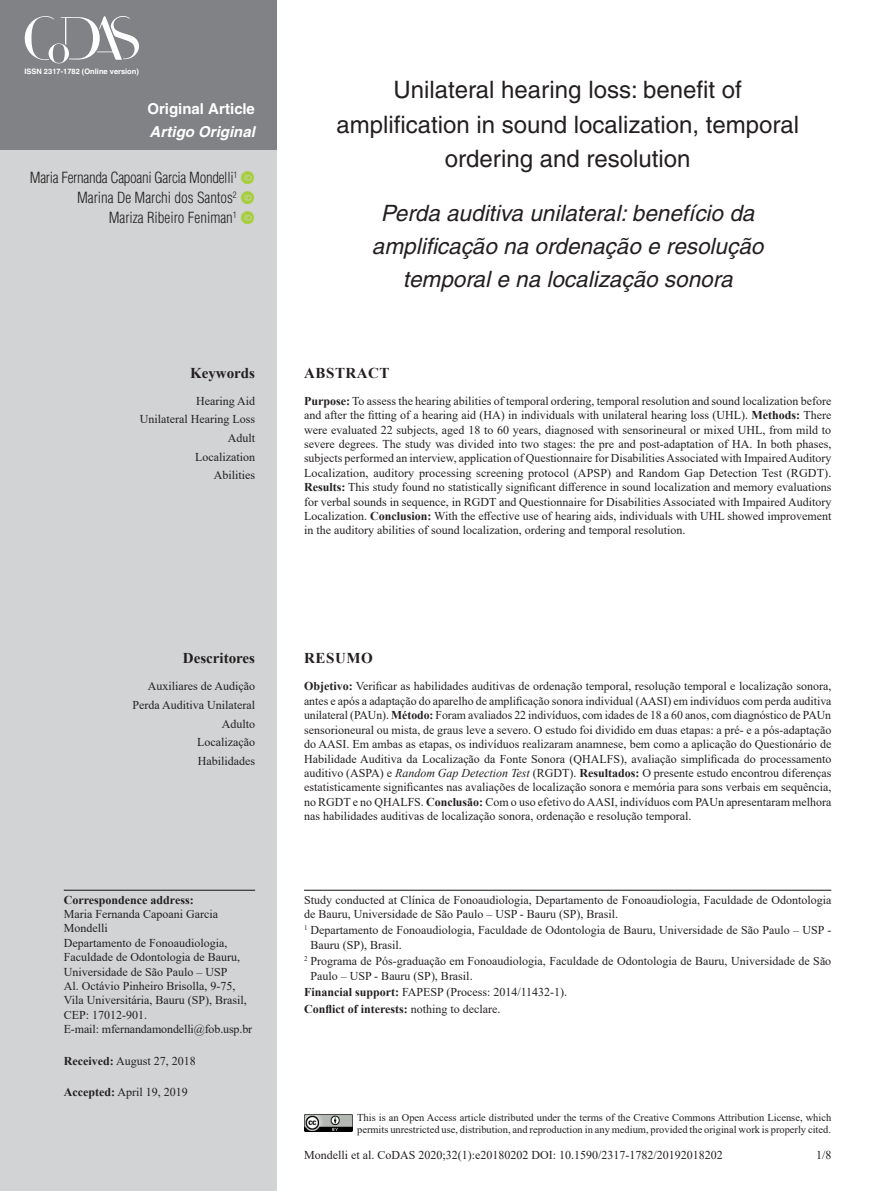
<style>
.page{position:relative;width:893px;height:1191px;background:#fff}
.page>*{position:absolute;margin:0;border:0;box-sizing:border-box;transform-origin:0 0}
.ArticleTitle{font:24px/34.5px "Helvetica";color:#231f20;text-align:center}
.ArticleTitle-Trans1{font:italic 22.5px/33px "Helvetica";color:#231f20;text-align:center}
.Authors{font:300 condensed 15px "Helvetica";color:#231f20}
.Authors-2{font:300 condensed 15px "Helvetica";letter-spacing:-.02em;color:#231f20}
.t1{font:700 15px "Helvetica";color:#fff}
.t2{font:italic 700 15px "Helvetica";color:#fff}
.KeywordsTitle-Trans1{font:700 15px "Times New Roman";color:#231f20}
.KeywordsTitle{font:700 15px "Times New Roman";color:#231f20}
.AbstractTitle{font:700 15px "Times New Roman";letter-spacing:.035em;color:#231f20}
.AbstractTitle-Trans1{font:700 15px "Times New Roman";letter-spacing:.035em;color:#231f20}
.Abstract-Trans1{font:12px/14.4px "Times New Roman";color:#231f20;text-align:justify}
.Abstract{font:12px/14.4px "Times New Roman";color:#231f20;text-align:justify}
.Correspondence{font:12px/14.4px "Times New Roman";color:#231f20}
.Affiliations{font:12px/14.4px "Times New Roman";color:#231f20}
.fnArticleOther{font:12px/14.4px "Times New Roman";color:#231f20}
.Keywords-Trans1{font:12px "Times New Roman";color:#231f20}
.Keywords{font:12px "Times New Roman";color:#231f20}
.fnFinancial-disclosu{font:12px "Times New Roman";color:#231f20}
.History{font:12px "Times New Roman";color:#231f20}
.fnConflict{font:700 12px "Times New Roman";color:#231f20}
.pubNameFooter{font:10.5px/12.6px "Times New Roman";color:#231f20}
.t3{font:700 7.5px "Helvetica";color:#fff}
.s1{font-weight:700}
.s2{font-style:italic}
.s3{font-weight:400}
</style>
<div class="page">
<div style="left:0;top:149px;width:276px;height:1042px;background:#d1d3d4"></div>
<div style="left:0;top:0;width:276px;height:149px;background:#808285"></div>
<img style="left:304px;top:1114px;width:48px;height:17px">
<svg style="left:24px;top:16px;width:115px;height:48px"></svg>
<hr style="left:64px;top:889px;width:191px;height:1px;background:#231f20">
<hr style="left:304px;top:889px;width:527px;height:1px;background:#231f20">
<p class="t3" style="left:24px;top:66px;width:116px">ISSN 2317-1782 (Online version)</p>
<p class="t1" style="left:147px;top:100px;width:109px">Original Article</p>
<p class="t2" style="left:150px;top:122px;width:107px">Artigo Original</p>
<p class="Authors-2" style="left:30px;top:168px;width:209px">Maria Fernanda Capoani Garcia Mondelli<sup>1</sup></p>
<p class="Authors" style="left:77px;top:188px;width:161px">Marina De Marchi dos Santos<sup>2</sup></p>
<p class="Authors" style="left:109px;top:208px;width:130px">Mariza Ribeiro Feniman<sup>1</sup></p>
<p class="KeywordsTitle" style="left:190px;top:362px;width:66px">Keywords</p>
<p class="Keywords" style="left:196px;top:392px;width:60px">Hearing Aid</p>
<p class="Keywords" style="left:140px;top:411px;width:117px">Unilateral Hearing Loss</p>
<p class="Keywords" style="left:228px;top:429px;width:29px">Adult</p>
<p class="Keywords" style="left:195px;top:448px;width:61px">Localization</p>
<p class="Keywords" style="left:214px;top:467px;width:43px">Abilities</p>
<p class="KeywordsTitle-Trans1" style="left:183px;top:647px;width:74px">Descritores</p>
<p class="Keywords-Trans1" style="left:148px;top:678px;width:109px">Auxiliares de Audição</p>
<p class="Keywords-Trans1" style="left:132px;top:696px;width:124px">Perda Auditiva Unilateral</p>
<p class="Keywords-Trans1" style="left:222px;top:715px;width:35px">Adulto</p>
<p class="Keywords-Trans1" style="left:197px;top:734px;width:59px">Localização</p>
<p class="Keywords-Trans1" style="left:198px;top:752px;width:59px">Habilidades</p>
<p class="Correspondence" style="left:64px;top:892px;width:190px"><span class="s1">Correspondence address:<br></span>Maria Fernanda Capoani Garcia<br>Mondelli<br>Departamento de Fonoaudiologia,<br>Faculdade de Odontologia de Bauru,<br>Universidade de São Paulo – USP<br>Al. Octávio Pinheiro Brisolla, 9-75,<br>Vila Universitária, Bauru (SP), Brasil,<br>CEP: 17012-901.<br>E-mail: mfernandamondelli@fob.usp.br</p>
<p class="History" style="left:64px;top:1052px;width:133px"><span class="s1">Received:</span> August 27, 2018</p>
<p class="History" style="left:64px;top:1083px;width:125px"><span class="s1">Accepted:</span> April 19, 2019</p>
<p class="ArticleTitle" style="left:336px;top:72px;width:464px">Unilateral hearing loss: benefit of amplification in sound localization, temporal ordering and resolution</p>
<p class="ArticleTitle-Trans1" style="left:372px;top:197px;width:393px">Perda auditiva unilateral: benefício da amplificação na ordenação e resolução temporal e na localização sonora</p>
<p class="AbstractTitle" style="left:304px;top:362px;width:87px">ABSTRACT</p>
<p class="Abstract" style="left:304px;top:393px;width:529px"><span class="s1">Purpose:</span> To assess the hearing abilities of temporal ordering, temporal resolution and sound localization before and after the fitting of a hearing aid (HA) in individuals with unilateral hearing loss (UHL). <span class="s1">Methods:</span> There were evaluated 22 subjects, aged 18 to 60 years, diagnosed with sensorineural or mixed UHL, from mild to severe degrees. The study was divided into two stages: the pre and post-adaptation of HA. In both phases, subjects performed an interview, application of Questionnaire for Disabilities Associated with Impaired Auditory Localization, auditory processing screening protocol (APSP) and Random Gap Detection Test (RGDT).<br><span class="s1">Results:</span> This study found no statistically significant difference in sound localization and memory evaluations for verbal sounds in sequence, in RGDT and Questionnaire for Disabilities Associated with Impaired Auditory Localization. <span class="s1">Conclusion:</span> With the effective use of hearing aids, individuals with UHL showed improvement in the auditory abilities of sound localization, ordering and temporal resolution.</p>
<p class="AbstractTitle-Trans1" style="left:304px;top:647px;width:70px">RESUMO</p>
<p class="Abstract-Trans1" style="left:304px;top:679px;width:529px"><span class="s1">Objetivo:</span> Verificar as habilidades auditivas de ordenação temporal, resolução temporal e localização sonora, antes e após a adaptação do aparelho de amplificação sonora individual (AASI) em indivíduos com perda auditiva unilateral (PAUn). <span class="s1">Método:</span> Foram avaliados 22 indivíduos, com idades de 18 a 60 anos, com diagnó stico de PAUn sensorioneural ou mista, de graus leve a severo. O estudo foi dividido em duas etapas: a pré- e a pó s-adaptação do AASI. Em ambas as etapas, os indivíduos realizaram anamnese, bem como a aplicação do Questionário de Habilidade Auditiva da Localização da Fonte Sonora (QHALFS), avaliação simplificada do processamento auditivo (ASPA) e <span class="s2">Random Gap Detection Test</span> (RGDT). <span class="s1">Resultados:</span> O presente estudo encontrou diferenç as estatisticamente significantes nas avaliações de localização sonora e memória para sons verbais em sequência, no RGDT e no QHALFS. <span class="s1">Conclusão:</span> Com o uso efetivo do AASI, indivíduos com PAUn apresentaram melhora nas habilidades auditivas de localização sonora, ordenação e resolução temporal.</p>
<p class="fnArticleOther" style="left:304px;top:892px;width:529px">Study conducted at Clínica de Fonoaudiologia, Departamento de Fonoaudiologia, Faculdade de Odontologia de Bauru, Universidade de São Paulo – USP - Bauru (SP), Brasil.</p>
<p class="Affiliations" style="left:310px;top:923px;width:522px;text-indent:-6px"><sup>1</sup> Departamento de Fonoaudiologia, Faculdade de Odontologia de Bauru, Universidade de São Paulo – USP -<br>Bauru (SP), Brasil.</p>
<p class="Affiliations" style="left:310px;top:953px;width:522px;text-indent:-6px"><sup>2</sup> Programa de Pós-graduação em Fonoaudiologia, Faculdade de Odontologia de Bauru, Universidade de São<br>Paulo – USP - Bauru (SP), Brasil.</p>
<p class="fnFinancial-disclosu" style="left:304px;top:983px;width:265px"><span class="s1">Financial support:</span> FAPESP (Process: 2014/11432-1).</p>
<p class="fnConflict" style="left:304px;top:1000px;width:198px">Conflict of interests: <span class="s3">nothing to declare.</span></p>
<p class="pubNameFooter" style="left:357px;top:1110px;width:476px">This is an Open Access article distributed under the terms of the Creative Commons Attribution License, which permits unrestricted use, distribution, and reproduction in any medium, provided the original work is properly cited.</p>
<p class="Abstract-Trans1" style="left:304px;top:1147px;width:420px">Mondelli et al. CoDAS 2020;32(1):e20180202 DOI: 10.1590/2317-1782/20192018202</p>
<p class="Abstract-Trans1" style="left:816px;top:1147px;width:17px">1/8</p>
</div>
